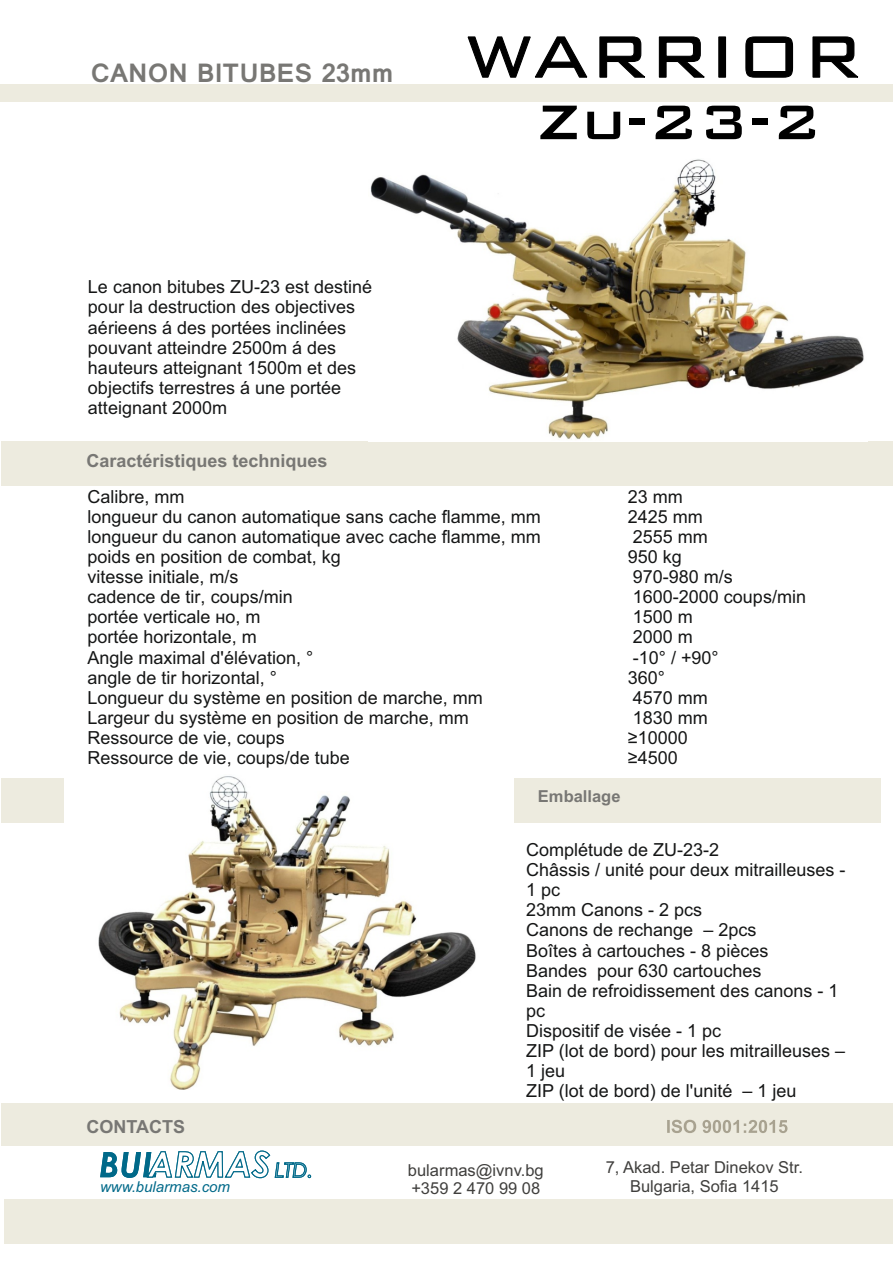
<style>
.page{position:relative;width:893px;height:1262px;background:#fff}
.page>*{position:absolute;margin:0;border:0;box-sizing:border-box;transform-origin:0 0}
.t1{font:500 64.95px "Bank Gothic BT";color:#000}
.t2{font:700 28.5px "Vrinda";color:#787774}
.t3{font:18px/20.1px "Arial";color:#151616}
.t4{font:700 18px "Arial";color:#787774}
.t5{font:16.5px/18.5px "Arial";color:#403f3d;text-align:center}
.t6{font:700 16.5px "Arial";color:#787774}
.t7{font:italic 15px "Arial";color:#006989}
</style>
<div class="page">
<div style="left:5px;top:1199px;width:888px;height:44px;background:#edebdf"></div>
<svg style="left:100px;top:1150px;width:212px;height:29px"></svg>
<div style="left:2px;top:1103px;width:891px;height:43px;background:#edebdf"></div>
<div style="left:0;top:84px;width:893px;height:18px;background:#edebdf"></div>
<svg style="left:467px;top:36px;width:392px;height:42px"></svg>
<svg style="left:667px;top:1119px;width:120px;height:14px"></svg>
<div style="left:2px;top:442px;width:891px;height:44px;background:#edebdf"></div>
<img style="left:370px;top:159px;width:494px;height:281px">
<div style="left:2px;top:778px;width:879px;height:44px;background:#edebdf"></div>
<img style="left:64px;top:776px;width:449px;height:313px">
<h2 class="t2" style="left:91px;top:54px;width:304px">CANON BITUBES 23mm</h2>
<p class="t3" style="left:88px;top:278px;width:286px">Le canon bitubes ZU-23 est destiné pour la destruction des objectives aérieens á des portées inclinées pouvant atteindre 2500m á des hauteurs atteignant 1500m et des objectifs terrestres á une portée atteignant 2000m</p>
<p class="t4" style="left:86px;top:454px;width:243px">Caractéristiques techniques</p>
<h1 class="t1" style="left:536px;top:90px;width:287px">Zu-23-2</h1>
<p class="t3" style="left:87px;top:488px;width:99px">Calibre, mm</p>
<p class="t3" style="left:627px;top:488px;width:57px">23 mm</p>
<p class="t3" style="left:87px;top:508px;width:455px">longueur du canon automatique sans cache flamme, mm</p>
<p class="t3" style="left:627px;top:508px;width:77px">2425 mm</p>
<p class="t3" style="left:87px;top:528px;width:455px">longueur du canon automatique avec cache flamme, mm</p>
<p class="t3" style="left:632px;top:528px;width:77px">2555 mm</p>
<p class="t3" style="left:87px;top:548px;width:255px">poids en position de combat, kg</p>
<p class="t3" style="left:627px;top:548px;width:56px">950 kg</p>
<p class="t3" style="left:87px;top:568px;width:153px">vitesse initiale, m/s</p>
<p class="t3" style="left:632px;top:568px;width:102px">970-980 m/s</p>
<p class="t3" style="left:87px;top:588px;width:207px">cadence de tir, coups/min</p>
<p class="t3" style="left:632px;top:588px;width:175px">1600-2000 coups/min</p>
<p class="t3" style="left:87px;top:608px;width:174px">portée verticale но, m</p>
<p class="t3" style="left:632px;top:608px;width:62px">1500 m</p>
<p class="t3" style="left:87px;top:628px;width:171px">portée horizontale, m</p>
<p class="t3" style="left:632px;top:628px;width:62px">2000 m</p>
<p class="t3" style="left:87px;top:649px;width:227px">Angle maximal d'élévation, °</p>
<p class="t3" style="left:632px;top:649px;width:87px">-10° / +90°</p>
<p class="t3" style="left:87px;top:669px;width:191px">angle de tir horizontal, °</p>
<p class="t3" style="left:627px;top:669px;width:39px">360°</p>
<p class="t3" style="left:87px;top:689px;width:397px">Longueur du système en position de marche, mm</p>
<p class="t3" style="left:632px;top:689px;width:77px">4570 mm</p>
<p class="t3" style="left:87px;top:709px;width:383px">Largeur du système en position de marche, mm</p>
<p class="t3" style="left:632px;top:709px;width:77px">1830 mm</p>
<p class="t3" style="left:87px;top:729px;width:199px">Ressource de vie, coups</p>
<p class="t3" style="left:627px;top:729px;width:61px">≥10000</p>
<p class="t3" style="left:87px;top:749px;width:264px">Ressource de vie, coups/de tube</p>
<p class="t3" style="left:627px;top:749px;width:51px">≥4500</p>
<p class="t6" style="left:538px;top:790px;width:84px">Emballage</p>
<p class="t4" style="left:86px;top:1120px;width:100px">CONTACTS</p>
<p class="t7" style="left:100px;top:1181px;width:132px">www.bularmas.com</p>
<p class="t3" style="left:526px;top:841px;width:321px">Complétude de ZU-23-2<br>Châssis / unité pour deux mitrailleuses -<br>1 pc<br>23mm Canons - 2 pcs<br>Canons de rechange – 2pcs<br>Boîtes à cartouches - 8 pièces<br>Bandes pour 630 cartouches<br>Bain de refroidissement des canons - 1 pc<br>Dispositif de visée - 1 pc<br>ZIP (lot de bord) pour les mitrailleuses –<br>1 jeu<br>ZIP (lot de bord) de l'unité – 1 jeu</p>
<p class="t5" style="left:408px;top:1162px;width:137px;text-align:left">bularmas@ivnv.bg +359 2 470 99 08</p>
<p class="t5" style="left:605px;top:1159px;width:199px">7, Akad. Petar Dinekov Str.<br>Bulgaria, Sofia 1415</p>
</div>
